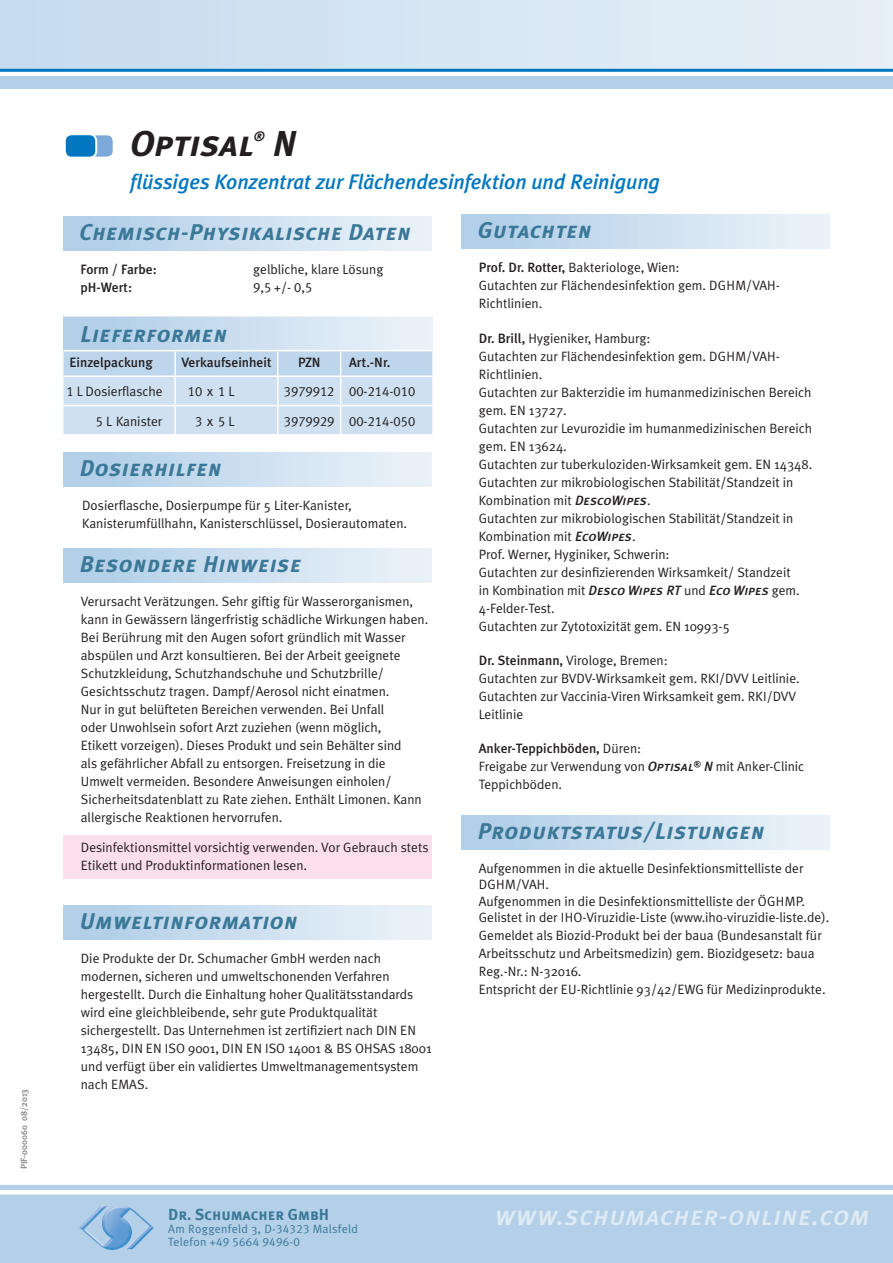
<style>
.page{position:relative;width:893px;height:1263px;background:#fff}
.page>*{position:absolute;margin:0;border:0;box-sizing:border-box;transform-origin:0 0}
.t1{font:italic 36px "Meta Plus Bold Caps";color:#231f20}
.t2{font:italic 27px "Meta Plus Medium Caps";letter-spacing:.025em;color:#deebf5}
.t3{font:italic 22.8px "Meta Plus Bold Caps";letter-spacing:.025em;color:#3b7898}
.t4{font:italic 500 21px "Meta Plus";letter-spacing:-.005em;color:#0077c0}
.t5{font:15.9px "Meta Plus Bold Caps";color:#3b7898}
.t6{font:13.5px/18px "Meta Plus Normal";color:#231f20}
.t7{font:500 13.5px "Meta Plus";color:#231f20}
.t8{font:13.5px "Meta Plus Normal Caps";color:#231f20}
.t9{font:italic 13.5px "Meta Plus Bold Caps";color:#231f20}
.t10{font:12px "Meta Plus Normal";letter-spacing:.025em;color:#3b7898}
.t11{font:12px "Meta Plus Normal Caps";letter-spacing:.025em;color:#3b7898}
.t12{font:500 9px "Meta Plus";color:#808285}
.s1{font-family:"Meta Plus Normal Caps"}
.s2{font-family:"Meta Plus Normal"}
.s3{font-family:"Meta Plus";font-weight:500}
.s4{font-family:"Meta Plus Medium Caps";font-style:italic}
.s5{font-family:"Meta Plus Normal";font-weight:400}
</style>
<div class="page">
<div style="left:64px;top:836px;width:368px;height:43px;background:#fbdfeb"></div>
<div style="left:0;top:0;width:893px;height:69px;background:linear-gradient(to right,#c5dbee,#e7f0f7)"></div>
<hr style="left:0;top:69px;width:893px;height:3px;background:#0077c0">
<div style="left:0;top:76px;width:893px;height:13px;background:#b3d0e8"></div>
<div style="left:0;top:1185px;width:893px;height:78px;background:#b3d0e8"></div>
<hr style="left:0;top:1191px;width:893px;height:3px;background:#fff">
<img style="left:79px;top:1205px;width:75px;height:45px">
<div style="left:497px;top:1210px;width:371px;height:15px;background:#b3d0e8"></div>
<div style="left:82px;top:134px;width:32px;height:24px;background:#7ba9da;border-radius:7px"></div>
<div style="left:81px;top:133px;width:34px;height:26px;border:2px solid #fff;border-radius:7px"></div>
<div style="left:65px;top:134px;width:31px;height:24px;background:#0077c0;border-radius:7px"></div>
<div style="left:64px;top:133px;width:33px;height:26px;border:2px solid #fff;border-radius:7px"></div>
<div style="left:462px;top:816px;width:368px;height:34px;background:linear-gradient(to right,#aecde7,#edf3f9)"></div>
<div style="left:462px;top:215px;width:368px;height:34px;background:linear-gradient(to right,#aecde7,#edf3f9)"></div>
<div style="left:64px;top:549px;width:368px;height:34px;background:linear-gradient(to right,#aecde7,#edf3f9)"></div>
<div style="left:64px;top:453px;width:368px;height:34px;background:linear-gradient(to right,#aecde7,#ecf3f9)"></div>
<div style="left:63px;top:316px;width:369px;height:35px;background:linear-gradient(to right,#adcde7,#edf3f9)"></div>
<svg style="left:63px;top:350px;width:369px;height:85px;background:#cde0f0"></svg>
<div style="left:64px;top:906px;width:368px;height:34px;background:linear-gradient(to right,#aecde7,#edf3f9)"></div>
<div style="left:63px;top:217px;width:368px;height:34px;background:linear-gradient(to right,#adcde7,#ecf3f9)"></div>
<p class="t12" style="left:19px;top:1169px;width:82px;rotate:-90deg">PIF-000060 08/2013</p>
<h1 class="t1" style="left:130px;top:122px;width:125px">Optisal</h1>
<p class="t9" style="left:254px;top:128px;width:12px">®</p>
<h1 class="t1" style="left:273px;top:122px;width:25px">N</h1>
<h3 class="t4" style="left:130px;top:169px;width:532px">flüssiges Konzentrat zur Flächendesinfektion und Reinigung</h3>
<h3 class="t3" style="left:80px;top:219px;width:333px">Chemisch-Physikalische Daten</h3>
<p class="t7" style="left:80px;top:261px;width:78px">Form / Farbe:</p>
<p class="t6" style="left:253px;top:260px;width:132px">gelbliche, klare Lösung</p>
<p class="t7" style="left:80px;top:279px;width:53px">pH-Wert:</p>
<p class="t8" style="left:253px;top:280px;width:61px">9,5 +/- 0,5</p>
<h3 class="t3" style="left:80px;top:321px;width:148px">Lieferformen</h3>
<p class="t7" style="left:69px;top:355px;width:85px">Einzelpackung</p>
<p class="t7" style="left:181px;top:355px;width:91px">Verkaufseinheit</p>
<p class="t7" style="left:298px;top:355px;width:24px">PZN</p>
<p class="t7" style="left:349px;top:355px;width:43px">Art.-Nr.</p>
<p class="t6" style="left:67px;top:382px;width:98px"><span class="s1">1</span> L Dosierflasche</p>
<p class="t8" style="left:188px;top:384px;width:48px">10x1 L</p>
<p class="t8" style="left:284px;top:384px;width:133px">3979912 00-214-010</p>
<p class="t6" style="left:96px;top:412px;width:68px"><span class="s1">5</span> L Kanister</p>
<p class="t8" style="left:195px;top:413px;width:41px">3x5 L</p>
<p class="t8" style="left:284px;top:413px;width:133px">3979929 00-214-050</p>
<h3 class="t3" style="left:80px;top:455px;width:143px">Dosierhilfen</h3>
<p class="t6" style="left:82px;top:496px;width:326px">Dosierflasche, Dosierpumpe für 5 Liter-Kanister,<br>Kanisterumfüllhahn, Kanisterschlüssel, Dosierautomaten.</p>
<h3 class="t3" style="left:80px;top:551px;width:223px">Besondere Hinweise</h3>
<p class="t6" style="left:81px;top:592px;width:349px">Verursacht Verätzungen. Sehr giftig für Wasserorganismen, kann in Gewässern längerfristig schädliche Wirkungen haben.<br>Bei Berührung mit den Augen sofort gründlich mit Wasser abspülen und Arzt konsultieren. Bei der Arbeit geeignete Schutzkleidung, Schutzhandschuhe und Schutzbrille/ Gesichtsschutz tragen. Dampf/Aerosol nicht einatmen.<br>Nur in gut belüfteten Bereichen verwenden. Bei Unfall<br>oder Unwohlsein sofort Arzt zuziehen (wenn möglich,<br>Etikett vorzeigen). Dieses Produkt und sein Behälter sind<br>als gefährlicher Abfall zu entsorgen. Freisetzung in die Umwelt vermeiden. Besondere Anweisungen einholen/ Sicherheitsdatenblatt zu Rate ziehen. Enthält Limonen. Kann allergische Reaktionen hervorrufen.</p>
<p class="t6" style="left:81px;top:838px;width:349px">Desinfektionsmittel vorsichtig verwenden. Vor Gebrauch stets<br>Etikett und Produktinformationen lesen.</p>
<h3 class="t3" style="left:80px;top:908px;width:219px">Umweltinformation</h3>
<p class="t6" style="left:81px;top:949px;width:352px">Die Produkte der Dr. Schumacher GmbH werden nach modernen, sicheren und umweltschonenden Verfahren hergestellt. Durch die Einhaltung hoher Qualitätsstandards wird eine gleichbleibende, sehr gute Produktqualität sichergestellt. Das Unternehmen ist zertifiziert nach DIN EN 13485, DIN EN ISO 9001, DIN EN ISO 14001 &amp; BS OHSAS 18001 und verfügt über ein validiertes Umweltmanagementsystem nach EMAS.</p>
<p class="t5" style="left:168px;top:1205px;width:162px">Dr. Schumacher GmbH</p>
<p class="t10" style="left:168px;top:1222px;width:191px">Am Roggenfeld 3, <span class="s1">D-34323</span> Malsfeld</p>
<p class="t11" style="left:168px;top:1235px;width:133px"><span class="s2">Telefon</span> +49 5664 9496-0</p>
<h3 class="t3" style="left:478px;top:217px;width:115px">Gutachten</h3>
<p class="t6" style="left:479px;top:259px;width:303px"><span class="s3">Prof. Dr. Rotter,</span> Bakteriologe, Wien:<br>Gutachten zur Flächendesinfektion gem. DGHM/VAH-<br>Richtlinien.</p>
<p class="t6" style="left:479px;top:329px;width:335px"><span class="s3">Dr. Brill,</span> Hygieniker, Hamburg:<br>Gutachten zur Flächendesinfektion gem. DGHM/VAH-Richtlinien.<br>Gutachten zur Bakterzidie im humanmedizinischen Bereich gem. EN 13727.<br>Gutachten zur Levurozidie im humanmedizinischen Bereich gem. EN 13624.<br>Gutachten zur tuberkuloziden-Wirksamkeit gem. EN 14348.<br>Gutachten zur mikrobiologischen Stabilität/Standzeit in Kombination mit <span class="s4">DescoWipes</span>.<br>Gutachten zur mikrobiologischen Stabilität/Standzeit in Kombination mit <span class="s4">EcoWipes</span>.<br>Prof. Werner, Hyginiker, Schwerin:<br>Gutachten zur desinfizierenden Wirksamkeit/ Standzeit<br>in Kombination mit <span class="s4">Desco Wipes RT</span> und <span class="s4">Eco Wipes</span> gem.<br>4-Felder-Test.<br>Gutachten zur Zytotoxizität gem. EN 10993-5</p>
<p class="t6" style="left:479px;top:651px;width:322px"><span class="s3">Dr. Steinmann,</span> Virologe, Bremen:<br>Gutachten zur BVDV-Wirksamkeit gem. RKI/DVV Leitlinie.<br>Gutachten zur Vaccinia-Viren Wirksamkeit gem. RKI/DVV Leitlinie</p>
<p class="t7" style="left:479px;top:740px;width:164px">Anker-Teppichböden, <span class="s5">Düren:</span></p>
<p class="t6" style="left:479px;top:757px;width:327px">Freigabe zur Verwendung von <span class="s4">Optisal</span><sup>®</sup> <span class="s4">N</span> mit Anker-Clinic<br>Teppichböden.</p>
<h3 class="t3" style="left:478px;top:818px;width:288px">Produktstatus/Listungen</h3>
<p class="t6" style="left:479px;top:859px;width:352px;line-height:16.5px">Aufgenommen in die aktuelle Desinfektionsmittelliste der DGHM/VAH.<br>Aufgenommen in die Desinfektionsmittelliste der ÖGHMP.<br>Gelistet in der IHO-Viruzidie-Liste (www.iho-viruzidie-liste.de).</p>
<p class="t6" style="left:479px;top:926px;width:348px">Gemeldet als Biozid-Produkt bei der baua (Bundesanstalt für Arbeitsschutz und Arbeitsmedizin) gem. Biozidgesetz: baua Reg.-Nr.: N-32016.<br>Entspricht der EU-Richtlinie 93/42/EWG für Medizinprodukte.</p>
<h2 class="t2" style="left:495px;top:1200px;width:376px">www.schumacher-online.com</h2>
</div>
